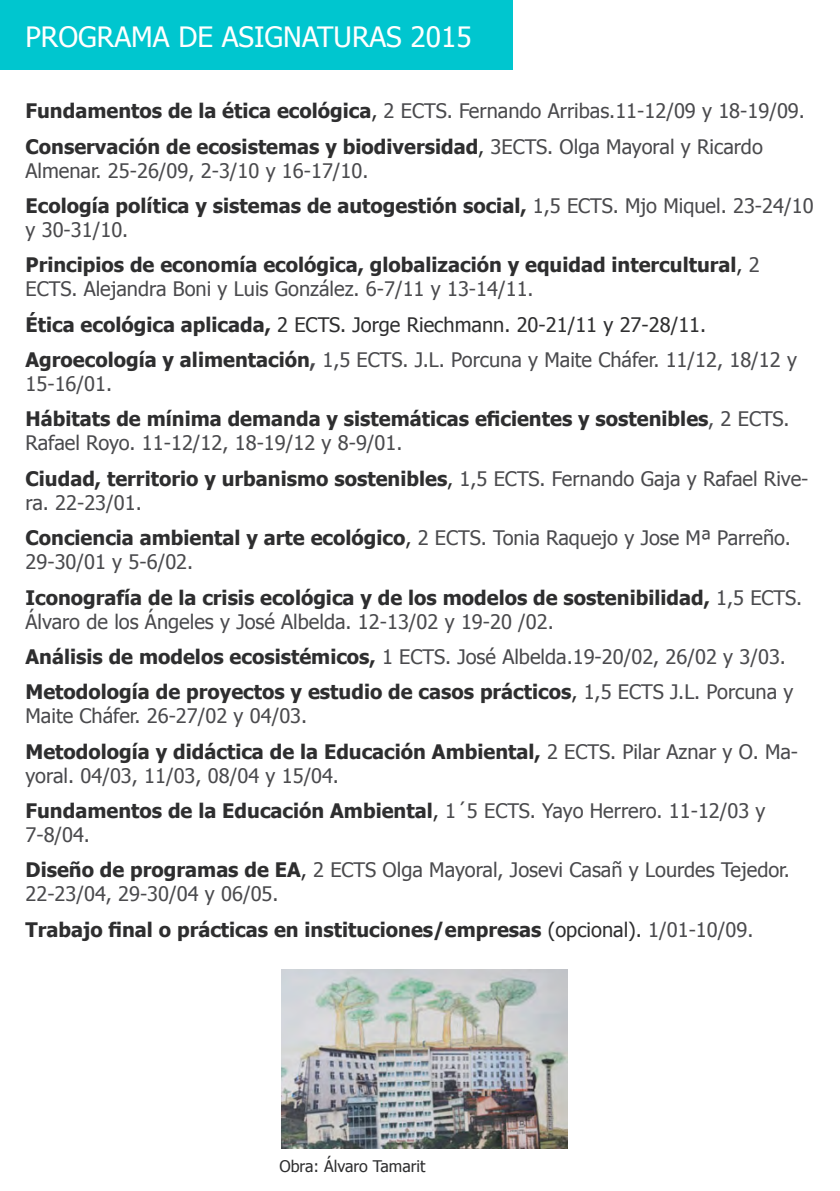
<style>
.page{position:relative;width:840px;height:1191px;background:#fff}
.page>*{position:absolute;margin:0;border:0;box-sizing:border-box;transform-origin:0 0}
.t1{font:28px "Tahoma";color:#fff}
.t2{font:20px/35.4px "Tahoma";color:#4a4a4d}
.t3{font:700 20px/35.4px "Tahoma";color:#2e2e2f}
.t4{font:16px "Tahoma";color:#2e2e2f}
.s1{font-weight:400}
.s2{font-weight:400;color:#4a4a4d}
.s3{font-weight:700;color:#2e2e2f}
.s4{color:#2e2e2f}
.s5{font-weight:700}
</style>
<div class="page">
<img style="left:281px;top:969px;width:286px;height:179px">
<div style="left:0;top:0;width:512px;height:70px;background:#00c6cf"></div>
<h1 class="t1" style="left:26px;top:19px;width:447px">PROGRAMA DE ASIGNATURAS 2015</h1>
<p class="t3" style="left:26px;top:93px;width:780px">Fundamentos de la ética ecológica<span class="s1">,</span> <span class="s2">2 ECTS. Fernando Arribas.11-12/09 y 18-19/09.<br></span>Conservación de ecosistemas y biodiversidad<span class="s1">,</span> <span class="s2">3ECTS. Olga Mayoral y Ricardo</span></p>
<p class="t2" style="left:26px;top:152px;width:789px">Almenar. 25-26/09, 2-3/10 y 16-17/10.<br><span class="s3">Ecología política y sistemas de autogestión social,</span> 1,5 ECTS. Mjo Miquel. 23-24/10</p>
<p class="t3" style="left:26px;top:211px;width:735px"><span class="s2">y 30-31/10.<br></span>Principios de economía ecológica, globalización y equidad intercultural<span class="s1">,</span> <span class="s2">2</span></p>
<p class="t2" style="left:26px;top:271px;width:772px">ECTS. Alejandra Boni y Luis González. 6-7/11 y 13-14/11.<br><span class="s3">Ética ecológica aplicada,</span> <span class="s4">2 ECTS. Jorge Riechmann. 20-21/11 y 27-28/11.<br></span><span class="s3">Agroecología y alimentación</span><span class="s5">,</span> 1,5 ECTS. J.L. Porcuna y Maite Cháfer. 11/12, 18/12 y</p>
<p class="t3" style="left:26px;top:365px;width:765px"><span class="s2">15-16/01.<br></span>Hábitats de mínima demanda y sistemáticas eficientes y sostenibles<span class="s2">, 2 ECTS.</span></p>
<p class="t2" style="left:26px;top:425px;width:784px">Rafael Royo. 11-12/12, 18-19/12 y 8-9/01.<br><span class="s3">Ciudad, territorio y urbanismo sostenibles</span><span class="s4">,</span> 1,5 ECTS. Fernando Gaja y Rafael Rive-</p>
<p class="t2" style="left:26px;top:484px;width:766px">ra. 22-23/01.<br><span class="s3">Conciencia ambiental y arte ecológico</span><span class="s4">,</span> 2 ECTS. Tonia Raquejo y Jose Mª Parreño.</p>
<p class="t3" style="left:26px;top:543px;width:777px"><span class="s2">29-30/01 y 5-6/02.<br></span>Iconografía de la crisis ecológica y de los modelos de sostenibilidad, <span class="s2">1,5 ECTS.</span></p>
<p class="t2" style="left:25px;top:603px;width:769px">Álvaro de los Ángeles y José Albelda. 12-13/02 y 19-20 /02.<br><span class="s3">Análisis de modelos ecosistémicos,</span> 1 ECTS. José Albelda.19-20/02, 26/02 y 3/03.<br><span class="s3">Metodología de proyectos y estudio de casos prácticos</span><span class="s4">,</span> 1,5 ECTS J.L. Porcuna y</p>
<p class="t2" style="left:25px;top:697px;width:773px">Maite Cháfer. 26-27/02 y 04/03.<br><span class="s3">Metodología y didáctica de la Educación Ambiental,</span> 2 ECTS. Pilar Aznar y O. Ma-</p>
<p class="t2" style="left:25px;top:757px;width:741px">yoral. 04/03, 11/03, 08/04 y 15/04.<br><span class="s3">Fundamentos de la Educación Ambiental</span><span class="s4">,</span> 1´5 ECTS. Yayo Herrero. 11-12/03 y</p>
<p class="t2" style="left:25px;top:816px;width:765px">7-8/04.<br><span class="s3">Diseño de programas de EA</span><span class="s4">,</span> 2 ECTS Olga Mayoral, Josevi Casañ y Lourdes Tejedor.</p>
<p class="t3" style="left:25px;top:875px;width:729px"><span class="s2">22-23/04, 29-30/04 y 06/05.<br></span>Trabajo final o prácticas en instituciones/empresas <span class="s1">(opcional).</span> <span class="s2">1/01-10/09.</span></p>
<p class="t4" style="left:279px;top:1156px;width:147px">Obra: Álvaro Tamarit</p>
</div>
